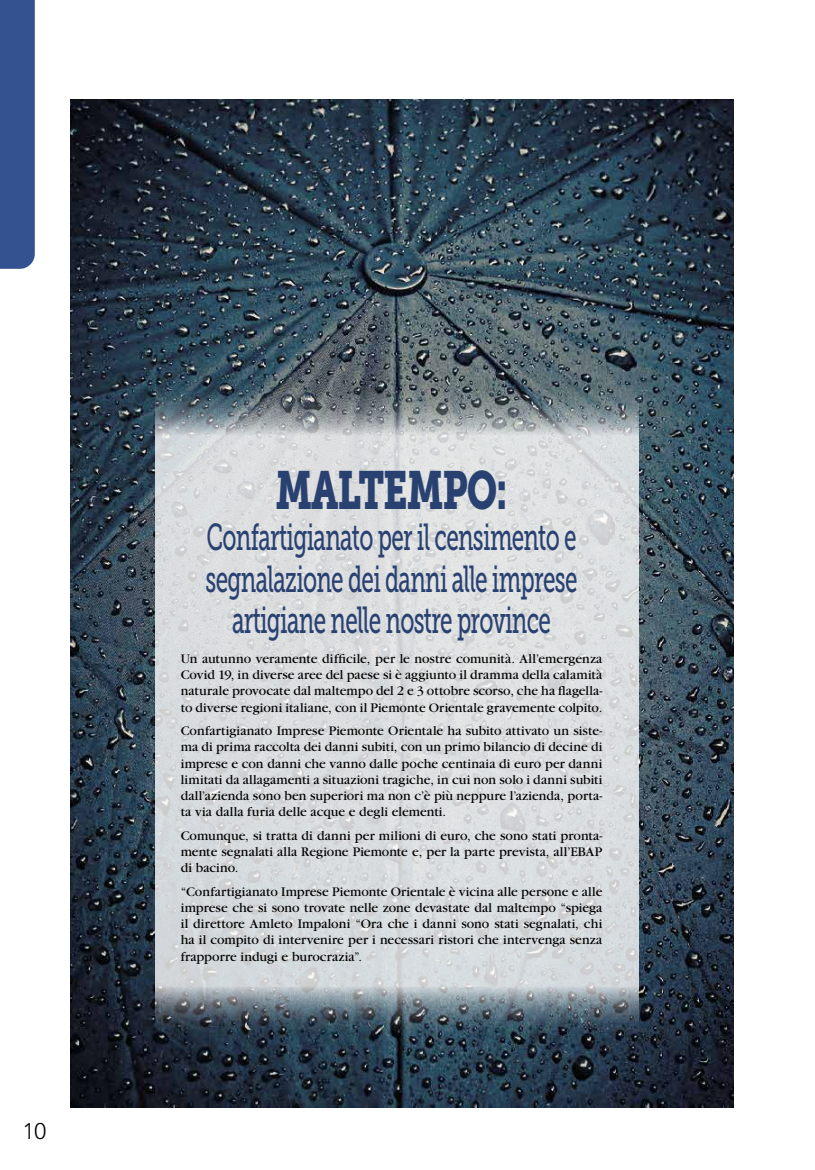
<style>
.page{position:relative;width:815px;height:1170px;background:#fff}
.page>*{position:absolute;margin:0;border:0;box-sizing:border-box;transform-origin:0 0}
.t1{font:53.38px "Museo Slab 900";letter-spacing:-.03em;color:#294171;scale:.7 1}
.t2{font:37.5px/41.2px "Museo Slab 500";letter-spacing:-.03em;color:#294171;text-align:center;scale:.6 1}
.t3{font:300 22.5px "Avenir";color:#000}
.t4{font:13.75px/16.2px "Garamond";color:#000;text-align:justify}
</style>
<div class="page">
<div style="left:0;top:0;width:35px;height:269px;background:#33528f"></div>
<img style="left:71px;top:99px;width:662px;height:1008px">
<svg style="left:155px;top:382px;width:484px;height:656px;background:#c8cccf"></svg>
<h3 class="t3" style="left:23px;top:1117px;width:25px">10</h3>
<h1 class="t1" style="left:275px;top:459px;width:333px">MALTEMPO:</h1>
<h2 class="t2" style="left:206px;top:517px;width:621px">Confartigianato per il censimento e segnalazione dei danni alle imprese artigiane nelle nostre province</h2>
<p class="t4" style="left:181px;top:650px;width:423px">Un autunno veramente difficile, per le nostre comunità. All’emergenza Covid 19, in diverse aree del paese si è aggiunto il dramma della calamità naturale provocate dal maltempo del 2 e 3 ottobre scorso, che ha flagella&shy;to diverse regioni italiane, con il Piemonte Orientale gravemente colpito.</p>
<p class="t4" style="left:181px;top:722px;width:423px">Confartigianato Imprese Piemonte Orientale ha subito attivato un siste&shy;ma di prima raccolta dei danni subiti, con un primo bilancio di decine di imprese e con danni che vanno dalle poche centinaia di euro per danni limitati da allagamenti a situazioni tragiche, in cui non solo i danni subiti dall’azienda sono ben superiori ma non c’è più neppure l’azienda, porta&shy;ta via dalla furia delle acque e degli elementi.</p>
<p class="t4" style="left:181px;top:827px;width:423px">Comunque, si tratta di danni per milioni di euro, che sono stati pronta&shy;mente segnalati alla Regione Piemonte e, per la parte prevista, all’EBAP di bacino.</p>
<p class="t4" style="left:181px;top:883px;width:423px">“Confartigianato Imprese Piemonte Orientale è vicina alle persone e alle imprese che si sono trovate nelle zone devastate dal maltempo “spiega il direttore Amleto Impaloni “Ora che i danni sono stati segnalati, chi ha il compito di intervenire per i necessari ristori che intervenga senza frapporre indugi e burocrazia”.</p>
</div>
